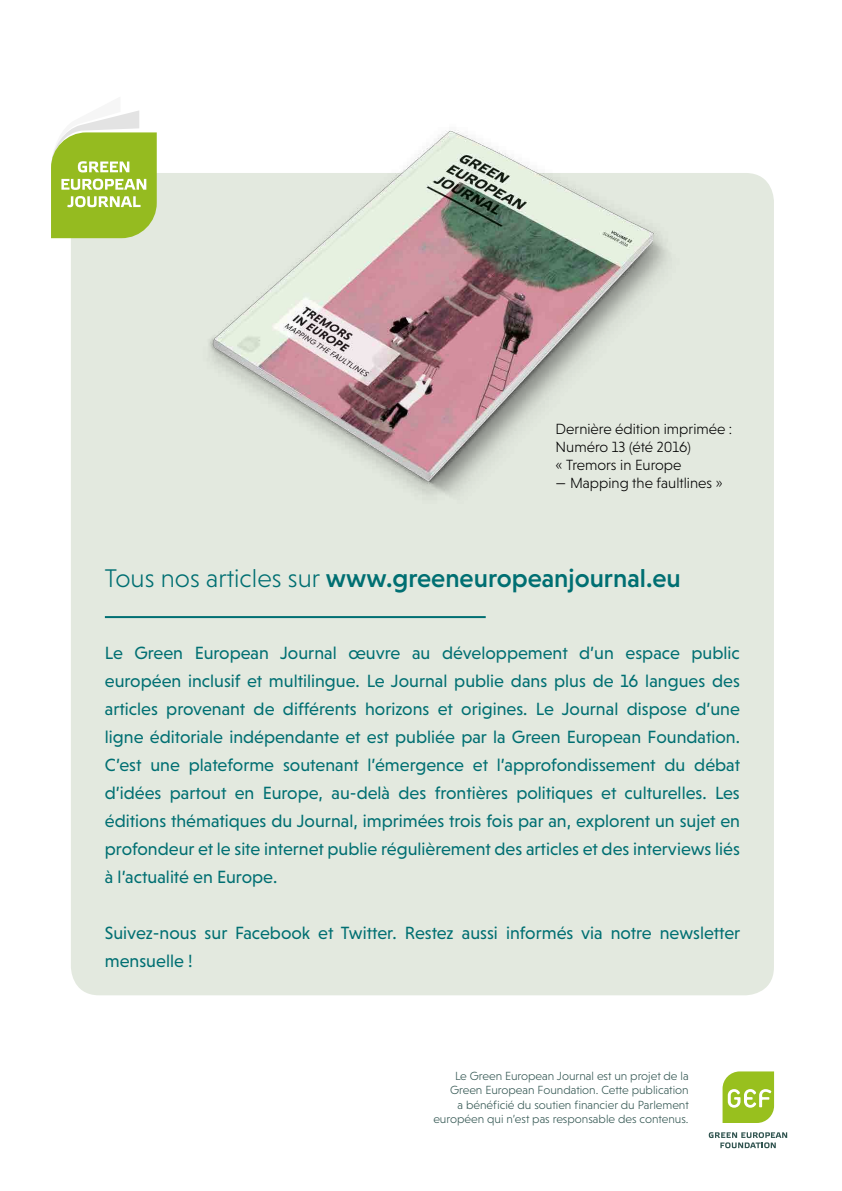
<style>
.page{position:relative;width:842px;height:1191px;background:#fff}
.page>*{position:absolute;margin:0;border:0;box-sizing:border-box;transform-origin:0 0}
.t1{font:500 26px "Niveau Grotesk";color:#006f72}
.t2{font:18px/28px "Niveau Grotesk";color:#006f72;text-align:justify}
.t3{font:300 15px/18px "Niveau Grotesk";color:#000}
.t4{font:300 12px/14.4px "Niveau Grotesk";color:#325551;text-align:right}
.s1{font-weight:300}
</style>
<div class="page">
<div style="left:71px;top:173px;width:703px;height:822px;background:#e3e9df;border-radius:28px"></div>
<svg style="left:51px;top:110px;width:106px;height:128px"></svg>
<hr style="left:105px;top:616px;width:381px;height:2px;background:#006f72">
<svg style="left:709px;top:1132px;width:78px;height:16px"></svg>
<svg style="left:722px;top:1071px;width:52px;height:52px;background:#abcb48"></svg>
<img style="left:209px;top:130px;width:460px;height:365px">
<p class="t3" style="left:556px;top:419px;width:178px">Dernière édition imprimée :<br>Numéro 13 (été 2016)<br>« Tremors in Europe</p>
<p class="t3" style="left:556px;top:473px;width:169px">— Mapping the faultlines »</p>
<h1 class="t1" style="left:105px;top:563px;width:577px"><span class="s1">Tous nos articles sur</span> www.greeneuropeanjournal.eu</h1>
<p class="t2" style="left:105px;top:638px;width:637px">Le Green European Journal œuvre au développement d’un espace public européen inclusif et multilingue. Le Journal publie dans plus de 16 langues des articles provenant de différents horizons et origines. Le Journal dispose d’une ligne éditoriale indépendante et est publiée par la Green European Foundation.<br>C’est une plateforme soutenant l’émergence et l’approfondissement du débat d’idées partout en Europe, au-delà des frontières politiques et culturelles. Les éditions thématiques du Journal, imprimées trois fois par an, explorent un sujet en profondeur et le site internet publie régulièrement des articles et des interviews liés à l’actualité en Europe.</p>
<p class="t2" style="left:105px;top:918px;width:637px">Suivez-nous sur Facebook et Twitter. Restez aussi informés via notre newsletter mensuelle !</p>
<p class="t4" style="left:433px;top:1068px;width:257px">Le Green European Journal est un projet de la Green European Foundation. Cette publication<br>a bénéficié du soutien financier du Parlement européen qui n’est pas responsable des contenus.</p>
</div>
